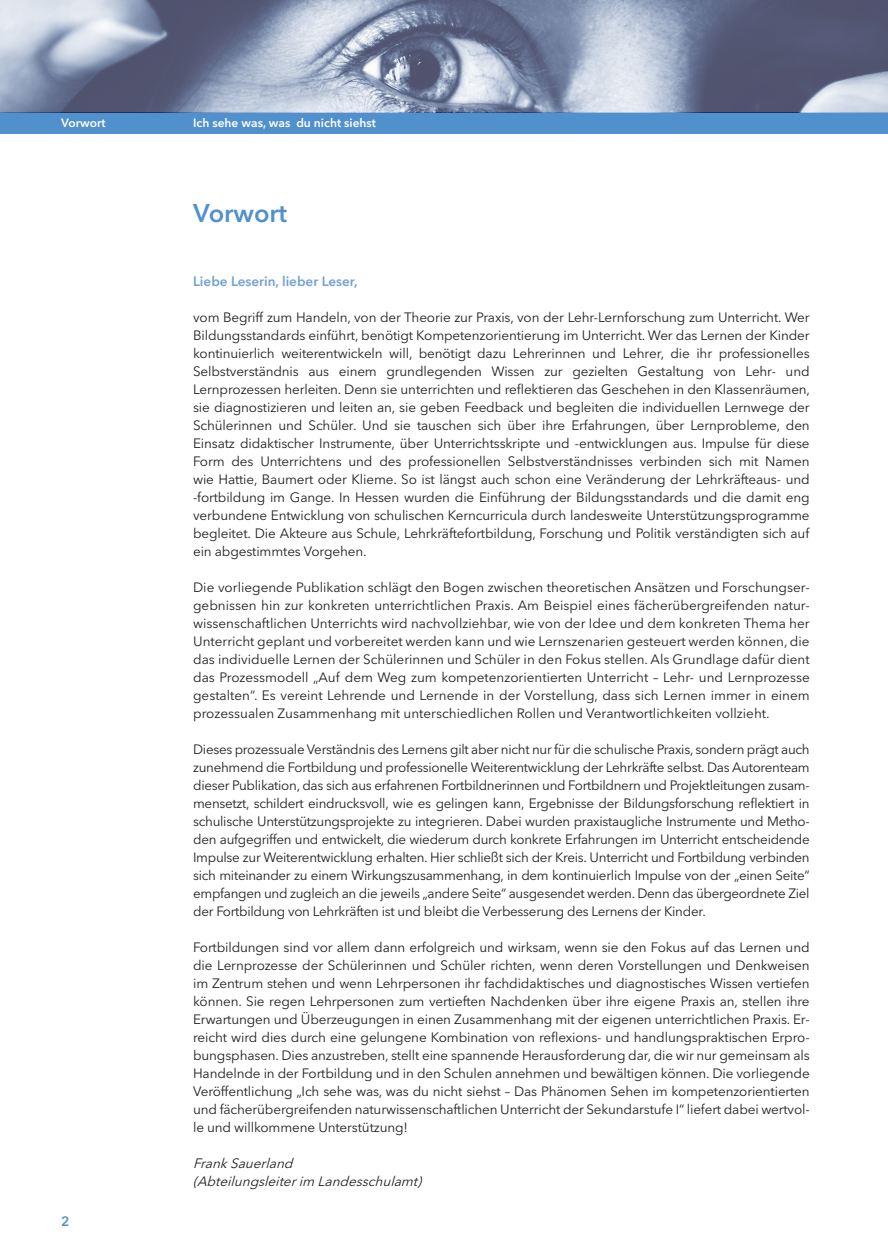
<style>
.page{position:relative;width:888px;height:1258px;background:#fff}
.page>*{position:absolute;margin:0;border:0;box-sizing:border-box;transform-origin:0 0}
.Überschrift_1{font:600 25.5px "Avenir Next LT Pro";color:#5090cc}
.laufender_Text{font:13.5px/18px "Avenir Next LT Pro";letter-spacing:-.01em;color:#231f20;text-align:justify}
.laufender_Text-2{font:italic 13.5px/18px "Avenir Next LT Pro";color:#231f20}
.laufender_Text-3{font:600 13.5px "Avenir Next LT Pro";color:#71a1d5}
.t1{font:600 13.5px "Avenir Next LT Pro";color:#5090cc}
.Titel_in_Zierbalken{font:600 12px "Avenir Next LT Pro";color:#fff}
</style>
<div class="page">
<div style="left:0;top:112px;width:888px;height:22px;background:#5090cc"></div>
<img style="left:0;top:0;width:888px;height:112px">
<p class="Titel_in_Zierbalken" style="left:61px;top:116px;width:46px">Vorwort</p>
<p class="Titel_in_Zierbalken" style="left:193px;top:116px;width:184px">Ich sehe was, was du nicht siehst</p>
<p class="Überschrift_1" style="left:193px;top:198px;width:96px">Vorwort</p>
<p class="t1" style="left:61px;top:1213px;width:10px">2</p>
<p class="laufender_Text-3" style="left:193px;top:273px;width:166px">Liebe Leserin, lieber Leser,</p>
<p class="laufender_Text" style="left:193px;top:308px;width:618px">vom Begriff zum Handeln, von der Theorie zur Praxis, von der Lehr-Lernforschung zum Unterricht. Wer Bildungsstandards einführt, benötigt Kompetenzorientierung im Unterricht. Wer das Lernen der Kinder kontinuierlich weiterentwickeln will, benötigt dazu Lehrerinnen und Lehrer, die ihr professionelles Selbstverständnis aus einem grundlegenden Wissen zur gezielten Gestaltung von Lehr- und Lernprozessen herleiten. Denn sie unterrichten und reflektieren das Geschehen in den Klassenräumen, sie diagnostizieren und leiten an, sie geben Feedback und begleiten die individuellen Lernwege der Schülerinnen und Schüler. Und sie tauschen sich über ihre Erfahrungen, über Lernprobleme, den Einsatz didaktischer Instrumente, über Unterrichtsskripte und -entwicklungen aus. Impulse für diese Form des Unterrichtens und des professionellen Selbstverständnisses verbinden sich mit Namen wie Hattie, Baumert oder Klieme. So ist längst auch schon eine Veränderung der Lehrkräfteaus- und -fortbildung im Gange. In Hessen wurden die Einführung der Bildungsstandards und die damit eng verbundene Entwicklung von schulischen Kerncurricula durch landesweite Unterstützungsprogramme begleitet. Die Akteure aus Schule, Lehrkräftefortbildung, Forschung und Politik verständigten sich auf ein abgestimmtes Vorgehen.</p>
<p class="laufender_Text" style="left:193px;top:578px;width:618px">Die vorliegende Publikation schlägt den Bogen zwischen theoretischen Ansätzen und Forschungser&shy;gebnissen hin zur konkreten unterrichtlichen Praxis. Am Beispiel eines fächerübergreifenden natur&shy;wissenschaftlichen Unterrichts wird nachvollziehbar, wie von der Idee und dem konkreten Thema her Unterricht geplant und vorbereitet werden kann und wie Lernszenarien gesteuert werden können, die das individuelle Lernen der Schülerinnen und Schüler in den Fokus stellen. Als Grundlage dafür dient das Prozessmodell „Auf dem Weg zum kompetenzorientierten Unterricht – Lehr- und Lernprozesse gestalten“. Es vereint Lehrende und Lernende in der Vorstellung, dass sich Lernen immer in einem prozessualen Zusammenhang mit unterschiedlichen Rollen und Verantwortlichkeiten vollzieht.</p>
<p class="laufender_Text" style="left:193px;top:740px;width:618px">Dieses prozessuale Verständnis des Lernens gilt aber nicht nur für die schulische Praxis, sondern prägt auch zunehmend die Fortbildung und professionelle Weiterentwicklung der Lehrkräfte selbst. Das Autorenteam dieser Publikation, das sich aus erfahrenen Fortbildnerinnen und Fortbildnern und Projektleitungen zusam&shy;mensetzt, schildert eindrucksvoll, wie es gelingen kann, Ergebnisse der Bildungsforschung reflektiert in schulische Unterstützungsprojekte zu integrieren. Dabei wurden praxistaugliche Instrumente und Metho&shy;den aufgegriffen und entwickelt, die wiederum durch konkrete Erfahrungen im Unterricht entscheidende Impulse zur Weiterentwicklung erhalten. Hier schließt sich der Kreis. Unterricht und Fortbildung verbinden sich miteinander zu einem Wirkungszusammenhang, in dem kontinuierlich Impulse von der „einen Seite“ empfangen und zugleich an die jeweils „andere Seite“ ausgesendet werden. Denn das übergeordnete Ziel der Fortbildung von Lehrkräften ist und bleibt die Verbesserung des Lernens der Kinder.</p>
<p class="laufender_Text" style="left:193px;top:938px;width:618px">Fortbildungen sind vor allem dann erfolgreich und wirksam, wenn sie den Fokus auf das Lernen und die Lernprozesse der Schülerinnen und Schüler richten, wenn deren Vorstellungen und Denkweisen im Zentrum stehen und wenn Lehrpersonen ihr fachdidaktisches und diagnostisches Wissen vertiefen können. Sie regen Lehrpersonen zum vertieften Nachdenken über ihre eigene Praxis an, stellen ihre Erwartungen und Überzeugungen in einen Zusammenhang mit der eigenen unterrichtlichen Praxis. Er&shy;reicht wird dies durch eine gelungene Kombination von reflexions- und handlungspraktischen Erpro&shy;bungsphasen. Dies anzustreben, stellt eine spannende Herausforderung dar, die wir nur gemeinsam als Handelnde in der Fortbildung und in den Schulen annehmen und bewältigen können. Die vorliegende Veröffentlichung „Ich sehe was, was du nicht siehst – Das Phänomen Sehen im kompetenzorientierten und fächerübergreifenden naturwissenschaftlichen Unterricht der Sekundarstufe I“ liefert dabei wertvol&shy;le und willkommene Unterstützung!</p>
<p class="laufender_Text-2" style="left:193px;top:1154px;width:234px">FrankSauerland (Abteilungsleiterim Landesschulamt)</p>
</div>
